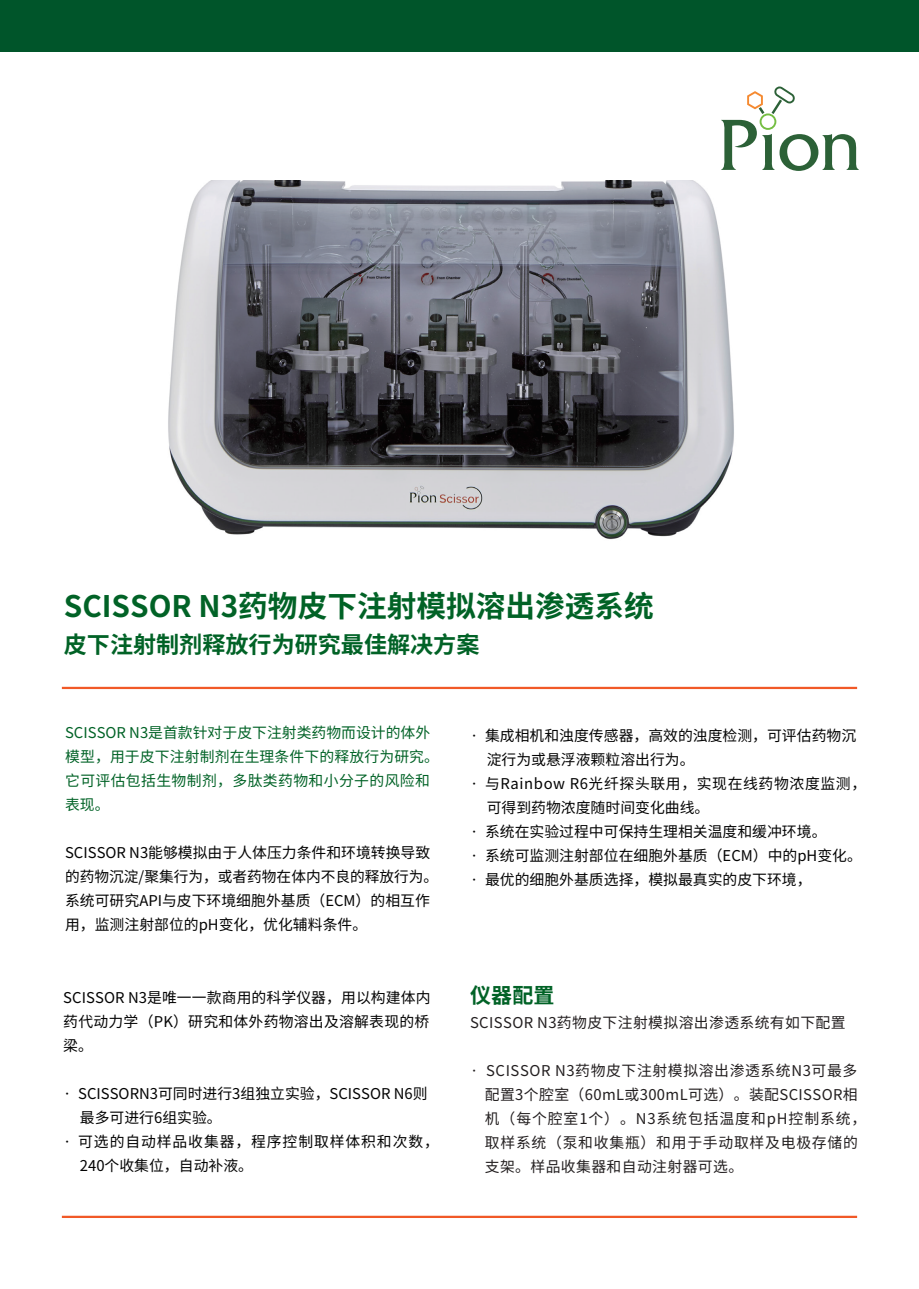
<style>
.page{position:relative;width:919px;height:1289px;background:#fff}
.page>*{position:absolute;margin:0;border:0;box-sizing:border-box;transform-origin:0 0}
.t1{font:700 29.7px "Source Han Sans CN";color:#016226}
.t2{font:700 23.1px "Source Han Sans CN";color:#016226}
.t3{font:700 21px "Source Han Sans CN";color:#016226}
.t4{font:14.85px/24px "Source Han Sans CN";color:#030303}
.t5{font:14.85px/24px "Source Han Sans CN";letter-spacing:.035em;color:#231f20}
.t6{font:14.85px/24px "Source Han Sans CN";letter-spacing:.01em;color:#016226}
.t7{font:14.85px "Source Han Sans CN";letter-spacing:.04em;color:#030303}
.t8{font:14.85px "Source Han Sans CN";letter-spacing:.06em;color:#030303}
</style>
<div class="page">
<svg style="left:721px;top:86px;width:137px;height:85px"></svg>
<div style="left:0;top:0;width:918px;height:51px;background:#00552a"></div>
<hr style="left:62px;top:686px;width:795px;height:3px;background:#f15927">
<hr style="left:62px;top:1215px;width:795px;height:2px;background:#f15927">
<img style="left:168px;top:181px;width:566px;height:359px">
<h1 class="t1" style="left:64px;top:589px;width:591px">SCISSOR N3药物皮下注射模拟溶出渗透系统</h1>
<h2 class="t2" style="left:64px;top:631px;width:417px">皮下注射制剂释放行为研究最佳解决方案</h2>
<p class="t6" style="left:65px;top:720px;width:375px">SCISSOR N3是首款针对于皮下注射类药物而设计的体外模型，用于皮下注射制剂在生理条件下的释放行为研究。它可评估包括生物制剂，多肽类药物和小分子的风险和表现。</p>
<p class="t4" style="left:65px;top:840px;width:374px">SCISSOR N3能够模拟由于人体压力条件和环境转换导致的药物沉淀/聚集行为，或者药物在体内不良的释放行为。系统可研究API与皮下环境细胞外基质（ECM）的相互作用，监测注射部位的pH变化，优化辅料条件。</p>
<p class="t4" style="left:63px;top:986px;width:369px;text-align:justify">SCISSOR N3是唯一一款商用的科学仪器，用以构建体内药代动力学（PK）研究和体外药物溶出及溶解表现的桥梁。</p>
<p class="t4" style="left:63px;top:1082px;width:366px">· SCISSORN3可同时进行3组独立实验，SCISSOR N6则</p>
<p class="t4" style="left:80px;top:1106px;width:143px">最多可进行6组实验。</p>
<p class="t8" style="left:63px;top:1133px;width:377px">· 可选的自动样品收集器，程序控制取样体积和次数，</p>
<p class="t4" style="left:80px;top:1154px;width:175px">240个收集位，自动补液。</p>
<p class="t4" style="left:470px;top:723px;width:387px">· 集成相机和浊度传感器，高效的浊度检测，可评估药物沉</p>
<p class="t4" style="left:486px;top:747px;width:209px">淀行为或悬浮液颗粒溶出行为。</p>
<p class="t7" style="left:470px;top:774px;width:397px">· 与Rainbow R6光纤探头联用，实现在线药物浓度监测，</p>
<p class="t4" style="left:486px;top:795px;width:224px">可得到药物浓度随时间变化曲线。</p>
<p class="t4" style="left:470px;top:819px;width:358px">· 系统在实验过程中可保持生理相关温度和缓冲环境。</p>
<p class="t4" style="left:470px;top:843px;width:393px">· 系统可监测注射部位在细胞外基质（ECM）中的pH变化。</p>
<p class="t4" style="left:470px;top:867px;width:343px">· 最优的细胞外基质选择，模拟最真实的皮下环境，</p>
<h3 class="t3" style="left:470px;top:983px;width:86px">仪器配置</h3>
<p class="t5" style="left:470px;top:1010px;width:377px">SCISSOR N3药物皮下注射模拟溶出渗透系统有如下配置</p>
<p class="t5" style="left:485px;top:1058px;width:383px;text-indent:-15px">· SCISSOR N3药物皮下注射模拟溶出渗透系统N3可最多配置3个腔室（60mL或300mL可选）。装配SCISSOR相机（每个腔室1个）。N3系统包括温度和pH控制系统，取样系统（泵和收集瓶）和用于手动取样及电极存储的支架。样品收集器和自动注射器可选。</p>
</div>
